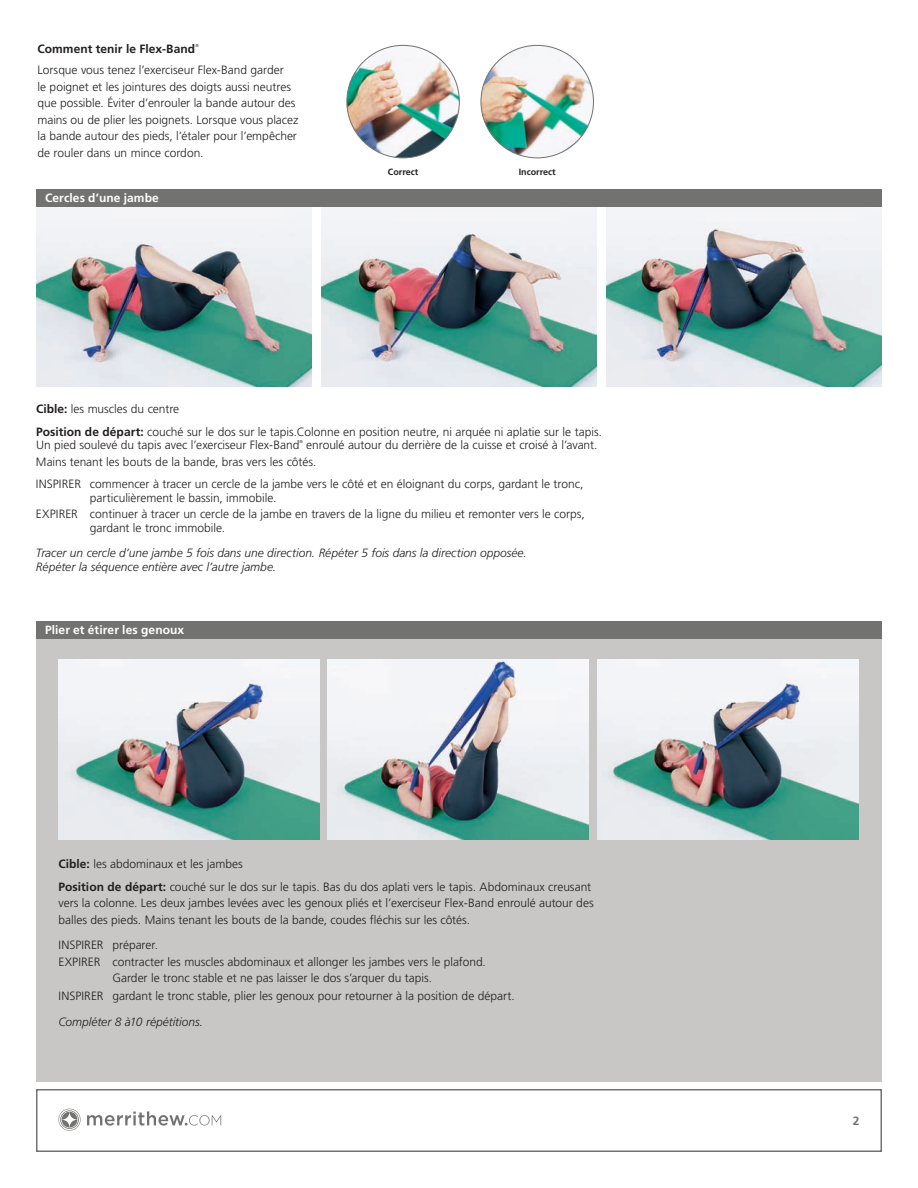
<style>
.page{position:relative;width:918px;height:1188px;background:#fff}
.page>*{position:absolute;margin:0;border:0;box-sizing:border-box;transform-origin:0 0}
.t1{font:300 12px/16.5px "Frutiger LT Std";letter-spacing:-.005em;color:#231f20}
.t2{font:italic 300 12px/13.5px "Frutiger LT Std";letter-spacing:-.005em;color:#231f20}
.t3{font:700 12px "Frutiger LT Std";letter-spacing:.01em;color:#fff}
.t4{font:700 12px "Frutiger LT Std";letter-spacing:.005em;color:#231f20}
.t5{font:700 12px "Frutiger LT Std";color:#727271}
.t6{font:700 9px "Frutiger LT Std";color:#231f20}
.t7{font:300 4.2px "Frutiger LT Std";color:#231f20}
.s1{font-weight:700}
</style>
<div class="page">
<div style="left:36px;top:1089px;width:846px;height:63px;border:2px solid #727271"></div>
<svg style="left:87px;top:1111px;width:134px;height:15px"></svg>
<svg style="left:59px;top:1109px;width:22px;height:21px"></svg>
<div style="left:36px;top:621px;width:846px;height:460px;background:#c9c6c6"></div>
<img style="left:347px;top:45px;width:112px;height:113px;border-radius:56px">
<img style="left:481px;top:45px;width:112px;height:113px;border-radius:56px">
<img style="left:58px;top:659px;width:262px;height:180px">
<img style="left:597px;top:659px;width:261px;height:180px">
<img style="left:328px;top:659px;width:261px;height:180px">
<img style="left:36px;top:207px;width:276px;height:180px">
<img style="left:321px;top:207px;width:276px;height:180px">
<img style="left:606px;top:207px;width:276px;height:180px">
<div style="left:36px;top:621px;width:846px;height:18px;background:#727271"></div>
<div style="left:36px;top:189px;width:846px;height:18px;background:#727271"></div>
<p class="t4" style="left:37px;top:42px;width:159px">Comment tenir le Flex-Band</p>
<p class="t7" style="left:196px;top:44px;width:5px">®</p>
<p class="t1" style="left:38px;top:62px;width:262px">Lorsque vous tenez l’exerciseur Flex-Band garder<br>le poignet et les jointures des doigts aussi neutres que possible. Éviter d’enrouler la bande autour des mains ou de plier les poignets. Lorsque vous placez la bande autour des pieds, l’étaler pour l’empêcher de rouler dans un mince cordon.</p>
<p class="t3" style="left:45px;top:191px;width:115px">Cercles d’une jambe</p>
<p class="t6" style="left:388px;top:167px;width:32px">Correct</p>
<p class="t6" style="left:519px;top:167px;width:38px">Incorrect</p>
<p class="t1" style="left:36px;top:398px;width:568px;line-height:22.5px"><span class="s1">Cible:</span> les muscles du centre<br><span class="s1">Position de départ:</span> couché sur le dos sur le tapis.Colonne en position neutre, ni arquée ni aplatie sur le tapis.</p>
<p class="t1" style="left:36px;top:437px;width:265px">Un pied soulevé du tapis avec l’exerciseur Flex-Band</p>
<p class="t7" style="left:299px;top:440px;width:5px">®</p>
<p class="t1" style="left:36px;top:437px;width:563px;text-indent:270px">enroulé autour du derrière de la cuisse et croisé à l’avant.<br>Mains tenant les bouts de la bande, bras vers les côtés.</p>
<p class="t1" style="left:90px;top:478px;width:495px;line-height:13.5px;text-indent:-54px">INSPIRER commencer à tracer un cercle de la jambe vers le côté et en éloignant du corps, gardant le tronc, particulièrement le bassin, immobile.</p>
<p class="t1" style="left:90px;top:508px;width:496px;line-height:13.5px;text-indent:-54px">EXPIRER continuer à tracer un cercle de la jambe en travers de la ligne du milieu et remonter vers le corps, gardant le tronc immobile.</p>
<p class="t2" style="left:36px;top:547px;width:492px">Tracer un cercle d’une jambe 5 fois dans une direction. Répéter 5 fois dans la direction opposée.<br>Répéter la séquence entière avec l’autre jambe.</p>
<p class="t3" style="left:45px;top:623px;width:141px">Plier et étirer les genoux</p>
<p class="t1" style="left:58px;top:853px;width:534px;line-height:22.5px"><span class="s1">Cible:</span> les abdominaux et les jambes<br><span class="s1">Position de départ:</span> couché sur le dos sur le tapis. Bas du dos aplati vers le tapis. Abdominaux creusant</p>
<p class="t1" style="left:58px;top:895px;width:537px">vers la colonne. Les deux jambes levées avec les genoux pliés et l’exerciseur Flex-Band enroulé autour des balles des pieds. Mains tenant les bouts de la bande, coudes fléchis sur les côtés.</p>
<p class="t1" style="left:58px;top:937px;width:101px">INSPIRER préparer.</p>
<p class="t1" style="left:58px;top:953px;width:429px">EXPIRER contracter les muscles abdominaux et allonger les jambes vers le plafond.</p>
<p class="t1" style="left:112px;top:970px;width:321px">Garder le tronc stable et ne pas laisser le dos s’arquer du tapis.</p>
<p class="t1" style="left:58px;top:988px;width:458px">INSPIRER gardant le tronc stable, plier les genoux pour retourner à la position de départ.</p>
<p class="t2" style="left:58px;top:1015px;width:146px">Compléter 8 à10 répétitions.</p>
<p class="t5" style="left:853px;top:1114px;width:8px">2</p>
</div>
